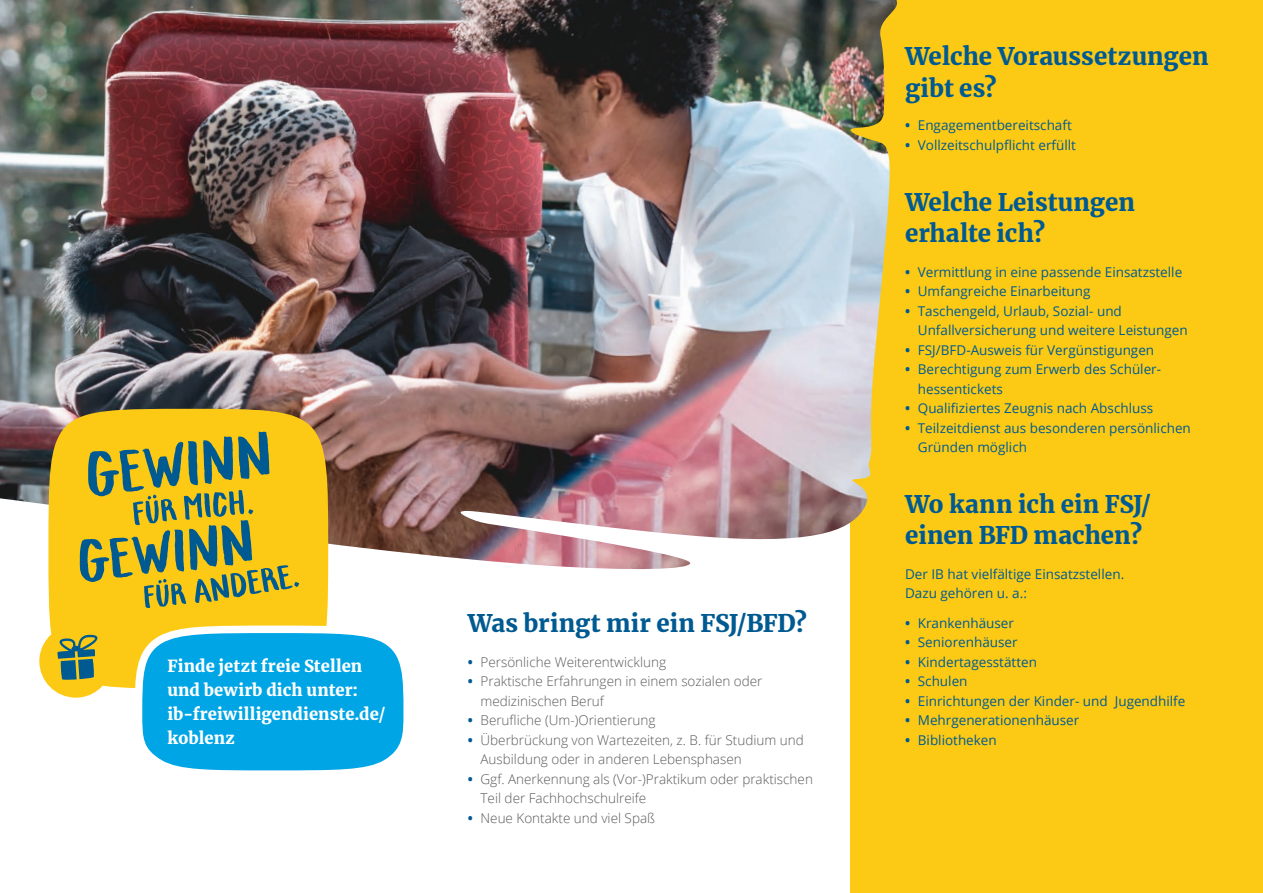
<style>
.page{position:relative;width:1263px;height:893px;background:#fff}
.page>*{position:absolute;margin:0;border:0;box-sizing:border-box;transform-origin:0 0}
.BFD_H2_Überschrift_1{font:900 24px/31.5px "Merriweather";color:#005a92}
.BFD_H3_Überschrift_1{font:900 16.5px/24px "Merriweather";letter-spacing:.005em;color:#fff}
.BFD_H2_Überschrift_1-2{font:13.5px/19.5px "Open Sans";color:#005a92}
.t1{font:300 13.5px/19.5px "Open Sans";color:#59595b}
.s1{font-weight:700;color:#005a92}
.s2{font-weight:700}
</style>
<div class="page">
<div style="left:850px;top:0;width:413px;height:893px;background:#fcca15"></div>
<img style="left:0;top:0;width:897px;height:571px">
<svg style="left:39px;top:409px;width:289px;height:289px;background:#efc430"></svg>
<svg style="left:57px;top:635px;width:41px;height:45px;background:#6f8b5a"></svg>
<svg style="left:80px;top:431px;width:219px;height:177px;background:#b6aa37"></svg>
<svg style="left:128px;top:619px;width:276px;height:152px;background:#33b3db"></svg>
<h4 class="BFD_H3_Überschrift_1" style="left:167px;top:653px;width:220px">Finde jetzt freie Stellen und bewirb dich unter: ib-freiwilligendienste.de/ koblenz</h4>
<h3 class="BFD_H2_Überschrift_1" style="left:468px;top:606px;width:340px">Was bringt mir ein FSJ/BFD?</h3>
<p class="t1" style="left:468px;top:652px;width:200px"><span class="s1">•</span> Persönliche Weiterentwicklung</p>
<p class="t1" style="left:480px;top:671px;width:283px;text-indent:-13px"><span class="s1">•</span> Praktische Erfahrungen in einem sozialen oder medizinischen Beruf</p>
<p class="t1" style="left:468px;top:710px;width:189px"><span class="s1">•</span> Berufliche (Um-)Orientierung</p>
<p class="t1" style="left:480px;top:730px;width:325px;text-indent:-13px"><span class="s1">•</span> Überbrückung von Wartezeiten, z. B. für Studium und<br>Ausbildung oder in anderen Lebensphasen</p>
<p class="t1" style="left:480px;top:769px;width:334px;text-indent:-13px"><span class="s1">•</span> Ggf. Anerkennung als (Vor-)Praktikum oder praktischen<br>Teil der Fachhochschulreife</p>
<p class="t1" style="left:468px;top:808px;width:189px"><span class="s1">•</span> Neue Kontakte und viel Spaß</p>
<h3 class="BFD_H2_Überschrift_1" style="left:905px;top:40px;width:305px">Welche Voraussetzungen gibt es?</h3>
<p class="BFD_H2_Überschrift_1-2" style="left:905px;top:115px;width:168px"><span class="s2">•</span> Engagementbereitschaft</p>
<p class="BFD_H2_Überschrift_1-2" style="left:905px;top:135px;width:172px"><span class="s2">•</span> Vollzeitschulpflicht erfüllt</p>
<h3 class="BFD_H2_Überschrift_1" style="left:905px;top:185px;width:231px">Welche Leistungen erhalte ich?</h3>
<p class="BFD_H2_Überschrift_1-2" style="left:905px;top:262px;width:279px"><span class="s2">•</span> Vermittlung in eine passende Einsatzstelle</p>
<p class="BFD_H2_Überschrift_1-2" style="left:905px;top:281px;width:187px"><span class="s2">•</span> Umfangreiche Einarbeitung</p>
<p class="BFD_H2_Überschrift_1-2" style="left:918px;top:301px;width:271px;text-indent:-13px"><span class="s2">•</span> Taschengeld, Urlaub, Sozial- und<br>Unfallversicherung und weitere Leistungen</p>
<p class="BFD_H2_Überschrift_1-2" style="left:905px;top:340px;width:251px"><span class="s2">•</span> FSJ/BFD-Ausweis für Vergünstigungen</p>
<p class="BFD_H2_Überschrift_1-2" style="left:918px;top:359px;width:245px;text-indent:-13px"><span class="s2">•</span> Berechtigung zum Erwerb des Schüler&shy;hessentickets</p>
<p class="BFD_H2_Überschrift_1-2" style="left:905px;top:398px;width:250px"><span class="s2">•</span> Qualifiziertes Zeugnis nach Abschluss</p>
<p class="BFD_H2_Überschrift_1-2" style="left:918px;top:418px;width:275px;text-indent:-13px"><span class="s2">•</span> Teilzeitdienst aus besonderen persönlichen<br>Gründen möglich</p>
<h3 class="BFD_H2_Überschrift_1" style="left:905px;top:488px;width:248px">Wo kann ich ein FSJ/ einen BFD machen?</h3>
<h3 class="BFD_H2_Überschrift_1-2" style="left:905px;top:564px;width:221px">Der IB hat vielfältige Einsatzstellen.<br>Dazu gehören u. a.:</h3>
<p class="BFD_H2_Überschrift_1-2" style="left:905px;top:613px;width:110px"><span class="s2">•</span> Krankenhäuser</p>
<p class="BFD_H2_Überschrift_1-2" style="left:905px;top:632px;width:114px"><span class="s2">•</span> Seniorenhäuser</p>
<p class="BFD_H2_Überschrift_1-2" style="left:905px;top:652px;width:133px"><span class="s2">•</span> Kindertagesstätten</p>
<p class="BFD_H2_Überschrift_1-2" style="left:905px;top:671px;width:64px"><span class="s2">•</span> Schulen</p>
<p class="BFD_H2_Überschrift_1-2" style="left:905px;top:691px;width:282px"><span class="s2">•</span> Einrichtungen der Kinder- und Jugendhilfe</p>
<p class="BFD_H2_Überschrift_1-2" style="left:905px;top:710px;width:176px"><span class="s2">•</span> Mehrgenerationenhäuser</p>
<p class="BFD_H2_Überschrift_1-2" style="left:905px;top:730px;width:93px"><span class="s2">•</span> Bibliotheken</p>
</div>
